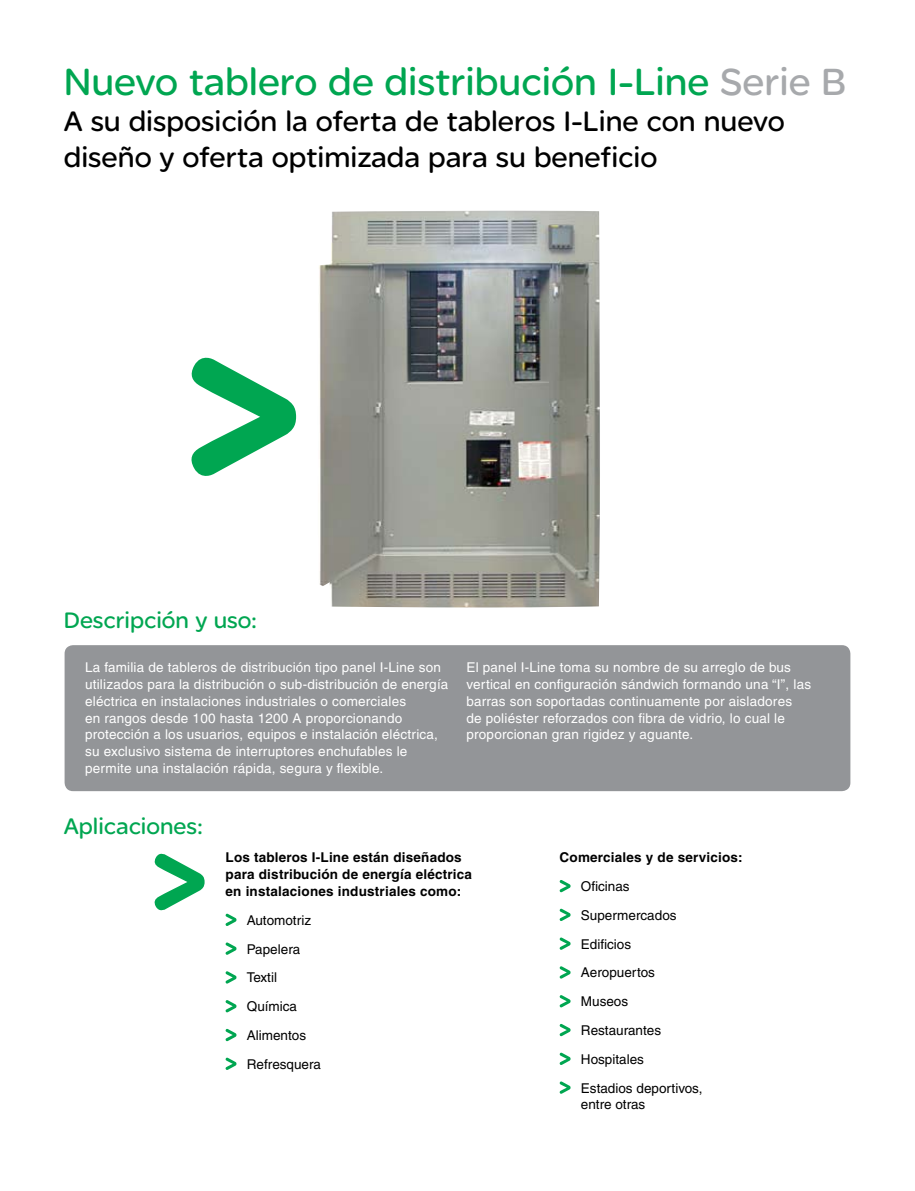
<style>
.page{position:relative;width:915px;height:1191px;background:#fff}
.page>*{position:absolute;margin:0;border:0;box-sizing:border-box;transform-origin:0 0}
.t1{font:40.5px "SE Optimist";color:#00a651}
.t2{font:30px/36px "SE Optimist";color:#000}
.t3{font:24px "SE Optimist";color:#00a651}
.t4{font:13.5px/16.8px "Helvetica";letter-spacing:.015em;color:#fff}
.t5{font:13.5px/28.8px "Helvetica";color:#000}
.t6{font:700 13.5px/16.8px "Helvetica";letter-spacing:.015em;color:#000}
.s1{color:#a7a9ac}
</style>
<div class="page">
<div style="left:65px;top:645px;width:785px;height:146px;background:#939598;border-radius:9px"></div>
<svg style="left:225px;top:913px;width:11px;height:13px"></svg>
<svg style="left:225px;top:942px;width:11px;height:13px"></svg>
<svg style="left:225px;top:971px;width:11px;height:13px"></svg>
<svg style="left:225px;top:1000px;width:11px;height:13px"></svg>
<svg style="left:225px;top:1028px;width:11px;height:13px"></svg>
<svg style="left:225px;top:1057px;width:11px;height:13px"></svg>
<svg style="left:559px;top:880px;width:11px;height:12px"></svg>
<svg style="left:559px;top:908px;width:11px;height:13px"></svg>
<svg style="left:559px;top:937px;width:11px;height:13px"></svg>
<svg style="left:559px;top:966px;width:11px;height:13px"></svg>
<svg style="left:559px;top:995px;width:11px;height:13px"></svg>
<svg style="left:559px;top:1024px;width:11px;height:12px"></svg>
<svg style="left:559px;top:1052px;width:11px;height:13px"></svg>
<svg style="left:559px;top:1081px;width:11px;height:13px"></svg>
<svg style="left:191px;top:357px;width:105px;height:119px"></svg>
<svg style="left:154px;top:853px;width:50px;height:58px"></svg>
<img style="left:319px;top:210px;width:281px;height:397px">
<h1 class="t1" style="left:64px;top:59px;width:783px">Nuevo tablero de distribución I-Line <span class="s1">Serie B</span></h1>
<h2 class="t2" style="left:64px;top:103px;width:722px">A su disposición la oferta de tableros I-Line con nuevo diseño y oferta optimizada para su beneficio</h2>
<h3 class="t3" style="left:64px;top:607px;width:195px">Descripción y uso:</h3>
<p class="t4" style="left:85px;top:658px;width:365px">La familia de tableros de distribución tipo panel I-Line son utilizados para la distribución o sub-distribución de energía eléctrica en instalaciones industriales o comerciales<br>en rangos desde 100 hasta 1200 A proporcionando protección a los usuarios, equipos e instalación eléctrica, su exclusivo sistema de interruptores enchufables le permite una instalación rápida, segura y flexible.</p>
<p class="t4" style="left:466px;top:658px;width:346px">El panel I-Line toma su nombre de su arreglo de bus vertical en configuración sándwich formando una “I”, las barras son soportadas continuamente por aisladores<br>de poliéster reforzados con fibra de vidrio, lo cual le proporcionan gran rigidez y aguante.</p>
<h3 class="t3" style="left:64px;top:812px;width:141px">Aplicaciones:</h3>
<p class="t6" style="left:225px;top:849px;width:248px">Los tableros I-Line están diseñados para distribución de energía eléctrica en instalaciones industriales como:</p>
<p class="t5" style="left:247px;top:905px;width:76px">Automotriz<br>Papelera<br>Textil<br>Química<br>Alimentos<br>Refresquera</p>
<p class="t6" style="left:559px;top:849px;width:184px">Comerciales y de servicios:</p>
<p class="t5" style="left:580px;top:871px;width:123px">Oficinas<br>Supermercados<br>Edificios<br>Aeropuertos<br>Museos<br>Restaurantes<br>Hospitales<br>Estadios deportivos,</p>
<p class="t5" style="left:580px;top:1090px;width:66px">entre otras</p>
</div>
